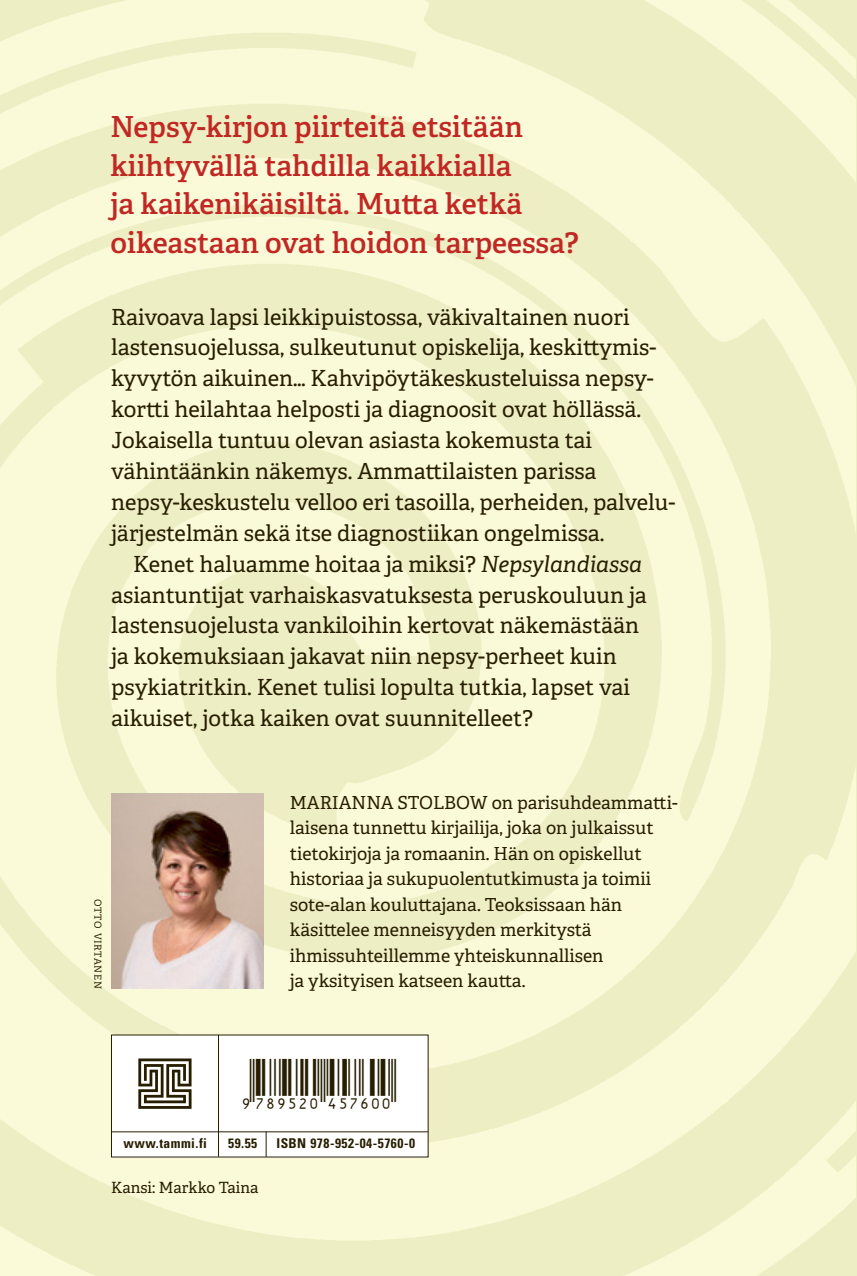
<style>
.page{position:relative;width:857px;height:1276px;background:#fff}
.page>*{position:absolute;margin:0;border:0;box-sizing:border-box;transform-origin:0 0}
.t1{font:49.2px "Viisas EAN Matala";color:#271e00}
.t2{font:600 29px/38.6px "Adelle";color:#c12824}
.t3{font:22.2px "Adelle";color:#271e00}
.t4{font:18px/25.4px "Adelle";color:#271e00}
.t5{font:15.4px "Adelle";color:#271e00}
.t6{font:700 condensed 13.6px "Univers LT Std";letter-spacing:.035em;color:#271e00}
.t7{font:9.6px "Adelle";letter-spacing:.08em;color:#271e00}
.s1{font-style:italic}
</style>
<div class="page">
<img style="left:0;top:0;width:855px;height:1276px">
<div style="left:111px;top:1035px;width:317px;height:122px;background:#fff"></div>
<hr style="left:218px;top:1035px;width:1px;height:121px;background:#271e00">
<hr style="left:112px;top:1131px;width:316px;height:1px;background:#271e00">
<svg style="left:266px;top:1131px;width:1px;height:26px"></svg>
<img style="left:111px;top:794px;width:152px;height:194px">
<svg style="left:138px;top:1058px;width:53px;height:50px"></svg>
<svg style="left:0;top:0;width:8px;height:7px"></svg>
<svg style="left:0;top:1268px;width:8px;height:8px"></svg>
<svg style="left:853px;top:0;width:4px;height:7px"></svg>
<svg style="left:853px;top:1268px;width:4px;height:8px"></svg>
<h2 class="t2" style="left:110px;top:108px;width:469px">Nepsy-kirjon piirteitä etsitään kiihtyvällä tahdilla kaikkialla<br>ja kaikenikäisiltä. Mutta ketkä oikeastaan ovat hoidon tarpeessa?</h2>
<p class="t3" style="left:111px;top:303px;width:519px">Raivoava lapsi leikkipuistossa, väkivaltainen nuori</p>
<p class="t3" style="left:111px;top:334px;width:546px">lastensuojelussa, sulkeutunut opiskelija, keskittymis-</p>
<p class="t3" style="left:111px;top:365px;width:544px">kyvytön aikuinen… Kahvipöytäkeskusteluissa nepsy-</p>
<p class="t3" style="left:111px;top:396px;width:531px">kortti heilahtaa helposti ja diagnoosit ovat höllässä.</p>
<p class="t3" style="left:111px;top:426px;width:482px">Jokaisella tuntuu olevan asiasta kokemusta tai</p>
<p class="t3" style="left:111px;top:457px;width:486px">vähintäänkin näkemys. Ammattilaisten parissa</p>
<p class="t3" style="left:111px;top:488px;width:565px">nepsy-keskustelu velloo eri tasoilla, perheiden, palvelu-</p>
<p class="t3" style="left:111px;top:519px;width:494px">järjestelmän sekä itse diagnostiikan ongelmissa.</p>
<p class="t3" style="left:133px;top:550px;width:510px">Kenet haluamme hoitaa ja miksi? <span class="s1">Nepsylandiassa</span></p>
<p class="t3" style="left:111px;top:581px;width:537px">asiantuntijat varhaiskasvatuksesta peruskouluun ja</p>
<p class="t3" style="left:111px;top:612px;width:529px">lastensuojelusta vankiloihin kertovat näkemästään</p>
<p class="t3" style="left:111px;top:643px;width:507px">ja kokemuksiaan jakavat niin nepsy-perheet kuin</p>
<p class="t3" style="left:111px;top:673px;width:520px">psykiatritkin. Kenet tulisi lopulta tutkia, lapset vai</p>
<p class="t3" style="left:111px;top:704px;width:423px">aikuiset, jotka kaiken ovat suunnitelleet?</p>
<p class="t7" style="left:104px;top:899px;width:92px;rotate:90deg">OTTO VIRTANEN</p>
<p class="t4" style="left:290px;top:790px;width:389px">MARIANNA STOLBOW on parisuhdeammatti&shy;laisena tunnettu kirjailija, joka on julkaissut tietokirjoja ja romaanin. Hän on opiskellut historiaa ja sukupuolentutkimusta ja toimii sote-alan kouluttajana. Teoksissaan hän käsittelee menneisyyden merkitystä ihmissuhteillemme yhteiskunnallisen<br>ja yksityisen katseen kautta.</p>
<h1 class="t1" style="left:239px;top:1058px;width:159px">*9789520457600*</h1>
<p class="t6" style="left:123px;top:1135px;width:85px">www.tammi.fi</p>
<p class="t6" style="left:228px;top:1135px;width:30px">59.55</p>
<p class="t6" style="left:276px;top:1135px;width:140px">ISBN 978-952-04-5760-0</p>
<p class="t5" style="left:111px;top:1178px;width:149px">Kansi: Markko Taina</p>
</div>
